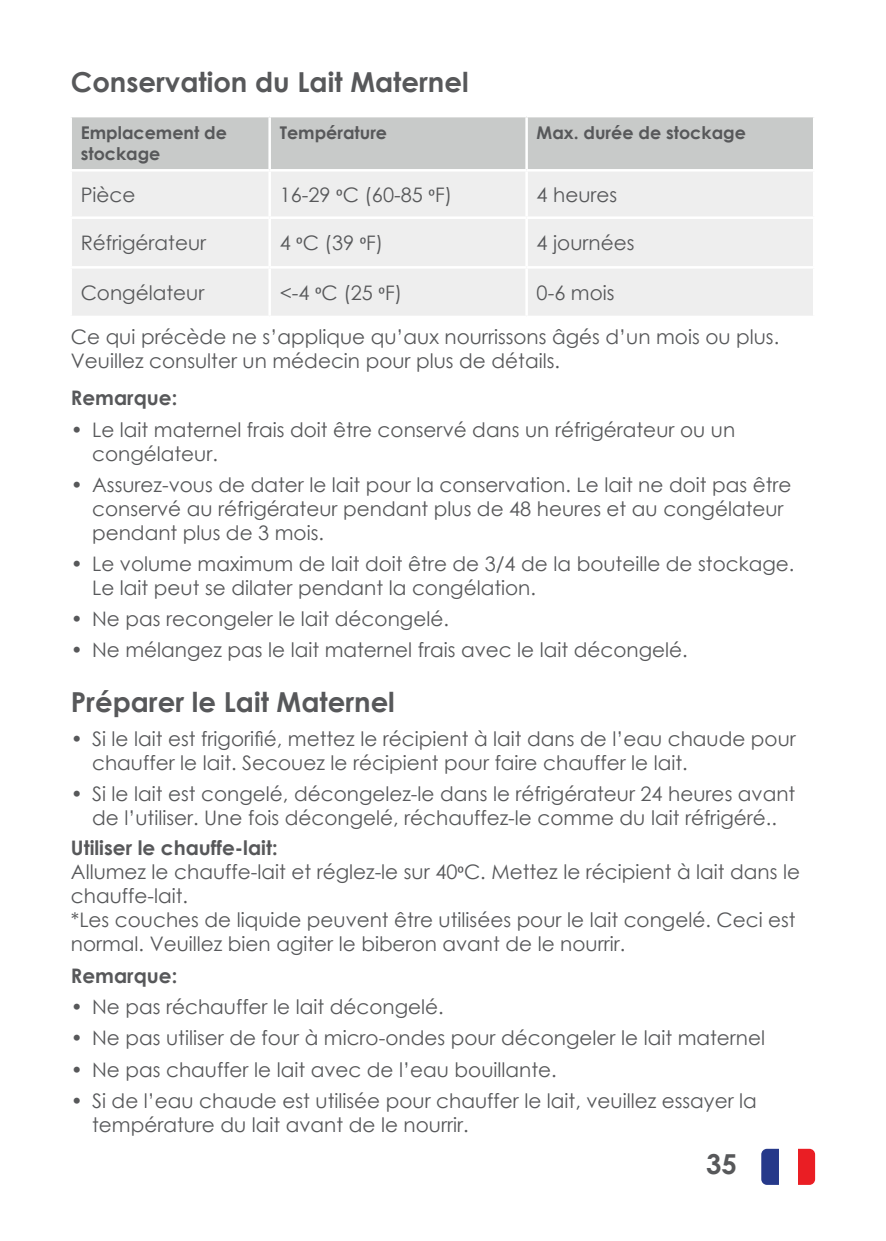
<style>
.page{position:relative;width:886px;height:1241px;background:#fff}
.page>*{position:absolute;margin:0;border:0;box-sizing:border-box;transform-origin:0 0}
.calibri_head{font:700 27.5px "Century Gothic";color:#57585a}
.calibri_body{font:20px/24px "Century Gothic";color:#57585a}
.calibri_body-2{font:700 20px "Century Gothic";color:#57585a}
.calibri_body-3{font:700 17.5px/21px "Century Gothic";color:#57585a}
.s1{font-family:"Calibri"}
</style>
<div class="page">
<svg style="left:798px;top:1148px;width:17px;height:36px"></svg>
<svg style="left:761px;top:1148px;width:18px;height:36px"></svg>
<div style="left:72px;top:117px;width:741px;height:52px;background:#c8cac9"></div>
<div style="left:72px;top:172px;width:741px;height:143px;background:#eee"></div>
<hr style="left:268px;top:117px;width:3px;height:52px;background:#fff">
<hr style="left:525px;top:117px;width:3px;height:52px;background:#fff">
<hr style="left:268px;top:171px;width:3px;height:45px;background:#fff">
<hr style="left:525px;top:171px;width:3px;height:45px;background:#fff">
<hr style="left:69px;top:216px;width:201px;height:3px;background:#fff">
<hr style="left:270px;top:216px;width:257px;height:3px;background:#fff">
<hr style="left:268px;top:219px;width:3px;height:47px;background:#fff">
<hr style="left:527px;top:216px;width:288px;height:3px;background:#fff">
<hr style="left:525px;top:219px;width:3px;height:47px;background:#fff">
<hr style="left:69px;top:266px;width:201px;height:2px;background:#fff">
<hr style="left:270px;top:266px;width:257px;height:2px;background:#fff">
<hr style="left:268px;top:268px;width:3px;height:47px;background:#fff">
<hr style="left:527px;top:266px;width:288px;height:2px;background:#fff">
<hr style="left:525px;top:268px;width:3px;height:47px;background:#fff">
<p class="calibri_head" style="left:71px;top:61px;width:399px">Conservation du Lait Maternel</p>
<p class="calibri_body-3" style="left:81px;top:122px;width:148px">Emplacement de stockage</p>
<p class="calibri_body-3" style="left:280px;top:122px;width:109px">Température</p>
<p class="calibri_body-3" style="left:537px;top:122px;width:211px">Max. durée de stockage</p>
<p class="calibri_body" style="left:81px;top:182px;width:56px">Pièce</p>
<p class="calibri_body" style="left:280px;top:182px;width:174px">16-29 <span class="s1">0</span>C (60-85 <span class="s1">0</span>F)</p>
<p class="calibri_body" style="left:537px;top:182px;width:82px">4 heures</p>
<p class="calibri_body" style="left:81px;top:230px;width:127px">Réfrigérateur</p>
<p class="calibri_body" style="left:280px;top:230px;width:105px">4 <span class="s1">0</span>C (39 <span class="s1">0</span>F)</p>
<p class="calibri_body" style="left:537px;top:230px;width:99px">4 journées</p>
<p class="calibri_body" style="left:81px;top:280px;width:125px">Congélateur</p>
<p class="calibri_body" style="left:280px;top:280px;width:124px">&lt;-4 <span class="s1">0</span>C (25 <span class="s1">0</span>F)</p>
<p class="calibri_body" style="left:537px;top:280px;width:79px">0-6 mois</p>
<p class="calibri_body" style="left:71px;top:324px;width:710px">Ce qui précède ne s’applique qu’aux nourrissons âgés d’un mois ou plus.<br>Veuillez consulter un médecin pour plus de détails.</p>
<p class="calibri_body-2" style="left:71px;top:383px;width:108px">Remarque:</p>
<p class="calibri_body" style="left:92px;top:417px;width:644px;text-indent:-21px">• Le lait maternel frais doit être conservé dans un réfrigérateur ou un congélateur.</p>
<p class="calibri_body" style="left:92px;top:472px;width:701px;text-indent:-21px">• Assurez-vous de dater le lait pour la conservation. Le lait ne doit pas être conservé au réfrigérateur pendant plus de 48 heures et au congélateur pendant plus de 3 mois.</p>
<p class="calibri_body" style="left:92px;top:551px;width:704px;text-indent:-21px">• Le volume maximum de lait doit être de 3/4 de la bouteille de stockage.<br>Le lait peut se dilater pendant la congélation.</p>
<p class="calibri_body" style="left:71px;top:606px;width:379px">• Ne pas recongeler le lait décongelé.</p>
<p class="calibri_body" style="left:71px;top:637px;width:618px">• Ne mélangez pas le lait maternel frais avec le lait décongelé.</p>
<p class="calibri_head" style="left:71px;top:681px;width:325px">Préparer le Lait Maternel</p>
<p class="calibri_body" style="left:92px;top:725px;width:705px;text-indent:-21px">• Si le lait est frigorifié, mettez le récipient à lait dans de l’eau chaude pour chauffer le lait. Secouez le récipient pour faire chauffer le lait.</p>
<p class="calibri_body" style="left:71px;top:781px;width:726px;text-align:center">• Si le lait est congelé, décongelez-le dans le réfrigérateur 24 heures avant de l’utiliser. Une fois décongelé, réchauffez-le comme du lait réfrigéré..</p>
<p class="calibri_body-2" style="left:71px;top:832px;width:208px">Utiliser le chauffe-lait:</p>
<p class="calibri_body" style="left:71px;top:859px;width:731px">Allumez le chauffe-lait et réglez-le sur 40<span class="s1">0</span>C. Mettez le récipient à lait dans le chauffe-lait.</p>
<p class="calibri_body" style="left:71px;top:907px;width:726px">*Les couches de liquide peuvent être utilisées pour le lait congelé. Ceci est normal. Veuillez bien agiter le biberon avant de le nourrir.</p>
<p class="calibri_body-2" style="left:71px;top:960px;width:108px">Remarque:</p>
<p class="calibri_body" style="left:71px;top:994px;width:374px">• Ne pas réchauffer le lait décongelé.</p>
<p class="calibri_body" style="left:71px;top:1025px;width:696px">• Ne pas utiliser de four à micro-ondes pour décongeler le lait maternel</p>
<p class="calibri_body" style="left:71px;top:1056px;width:487px">• Ne pas chauffer le lait avec de l’eau bouillante.</p>
<p class="calibri_body" style="left:92px;top:1087px;width:666px;text-indent:-21px">• Si de l’eau chaude est utilisée pour chauffer le lait, veuillez essayer la température du lait avant de le nourrir.</p>
<h1 class="calibri_head" style="left:706px;top:1143px;width:32px">35</h1>
</div>
